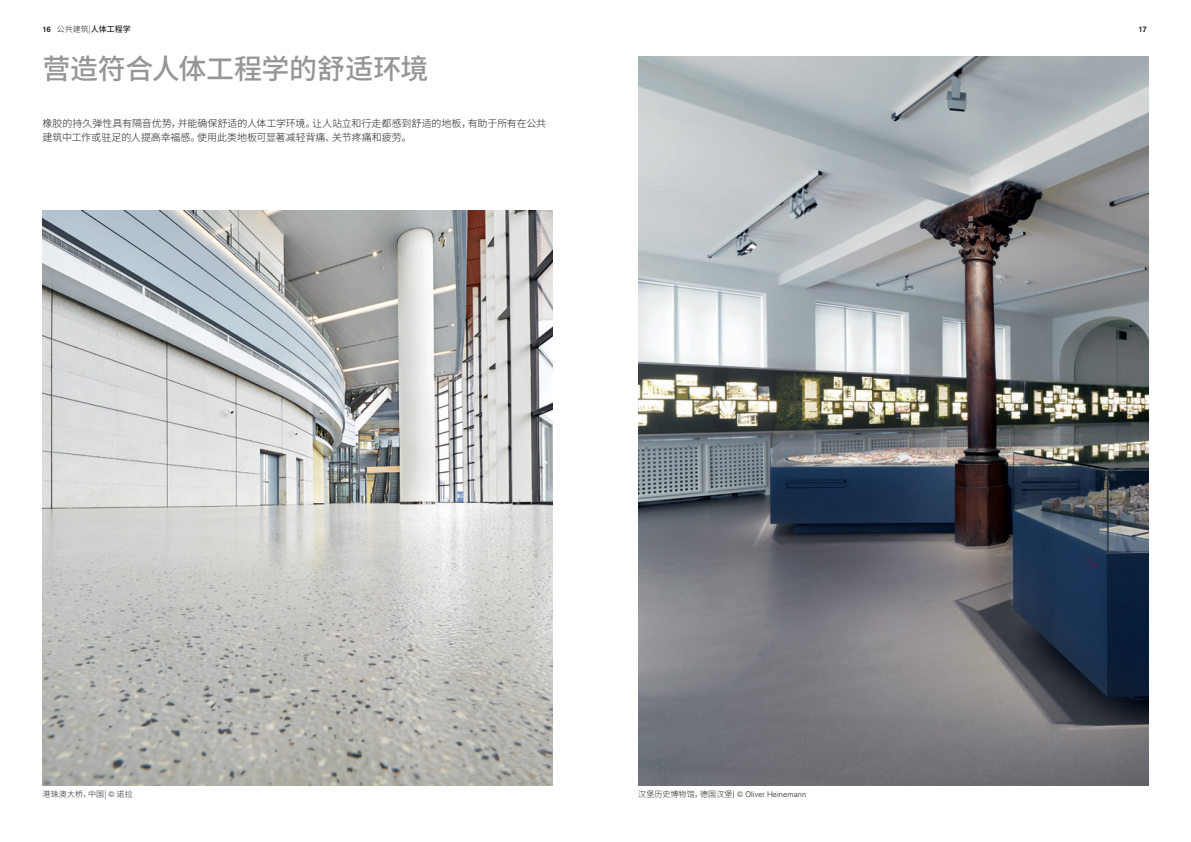
<style>
.page{position:relative;width:1191px;height:842px;background:#fff}
.page>*{position:absolute;margin:0;border:0;box-sizing:border-box;transform-origin:0 0}
.t1{font:500 28px "Source Han Sans CN";letter-spacing:-.01em;color:#969598}
.t2{font:300 10px/14px "Source Han Sans CN";letter-spacing:-.01em;color:#231f20}
.t3{font:300 8px "Akzidenz Grotesk Pro";letter-spacing:.015em;color:#231f20}
.t4{font:300 8px "Source Han Sans CN";color:#231f20}
.t5{font:500 8px "Akzidenz Grotesk Pro";color:#231f20}
.s1{font-family:"Akzidenz Grotesk Pro";font-weight:500}
.s2{font-weight:500}
.s3{font-family:"Akzidenz Grotesk Pro"}
.s4{font-family:"Source Han Sans CN"}
</style>
<div class="page">
<img style="left:638px;top:57px;width:510px;height:728px">
<img style="left:43px;top:211px;width:510px;height:574px">
<p class="t4" style="left:43px;top:24px;width:90px"><span class="s1">16</span> 公共建筑|<span class="s2">人体工程学</span></p>
<p class="t5" style="left:1138px;top:24px;width:10px">17</p>
<h1 class="t1" style="left:43px;top:53px;width:387px">营造符合人体工程学的舒适环境</h1>
<p class="t2" style="left:43px;top:116px;width:505px">橡胶的持久弹性具有隔音优势，并能确保舒适的人体工学环境。让人站立和行走都感到舒适的地板，有助于所有在公共建筑中工作或驻足的人提高幸福感。使用此类地板可显著减轻背痛、关节疼痛和疲劳。</p>
<p class="t4" style="left:43px;top:790px;width:92px">港珠澳大桥，中国| <span class="s3">©</span> 诺拉</p>
<p class="t3" style="left:638px;top:789px;width:170px"><span class="s4">汉堡历史博物馆，德国汉堡</span>| © Oliver Heinemann</p>
</div>
